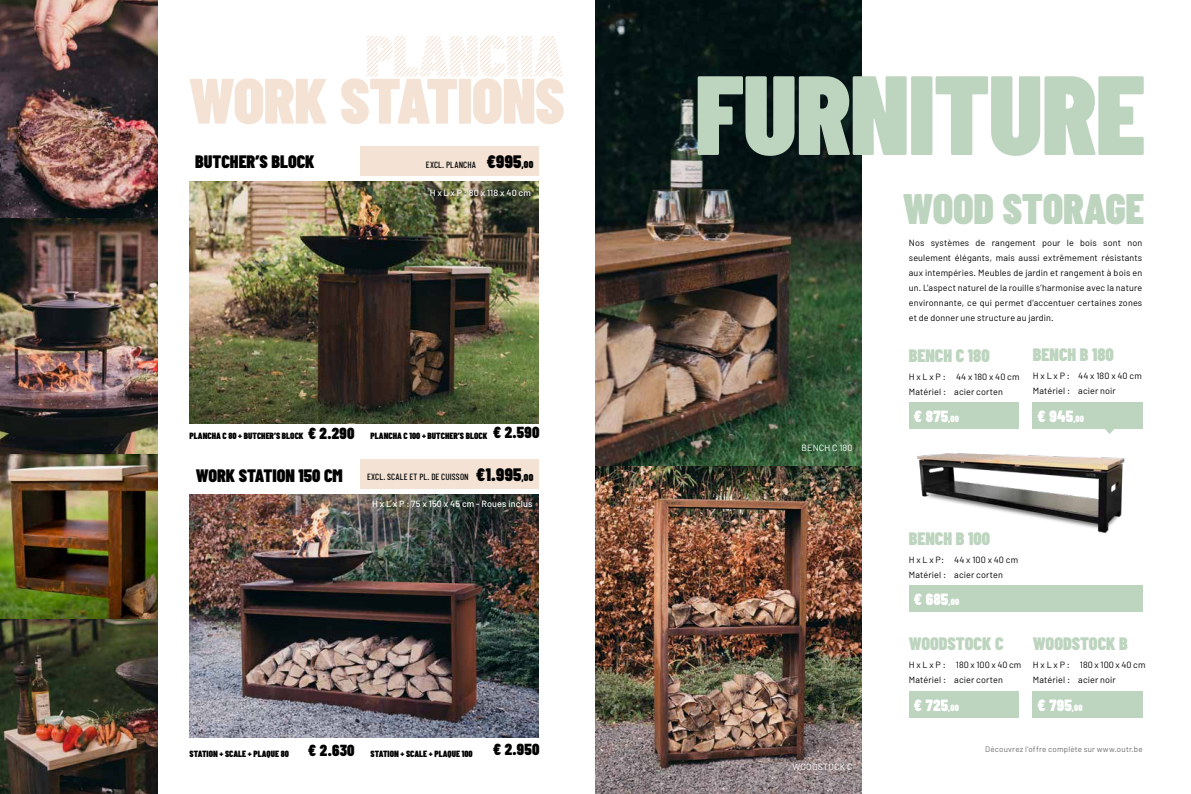
<style>
.page{position:relative;width:1191px;height:794px;background:#fff}
.page>*{position:absolute;margin:0;border:0;box-sizing:border-box;transform-origin:0 0}
.t1{font:900 112.4px "Barlow Condensed";letter-spacing:-.015em;color:#bdd4bf}
.t2{font:900 64px "Barlow Condensed";letter-spacing:-.015em;color:#f4e3d4}
.t3{font:900 42.5px "Barlow Condensed";letter-spacing:-.005em;color:#bdd4bf}
.t4{font:900 18px "Barlow Condensed";color:#bdd4bf}
.t5{font:900 18px "Barlow Condensed";color:#000}
.t6{font:900 16.2px "Barlow Condensed";letter-spacing:.015em;color:#fff}
.t7{font:900 16px "Barlow Condensed";color:#000}
.t8{font:9px/15px "Barlow";letter-spacing:.015em;color:#000}
.t9{font:900 9px "Barlow Condensed";color:#000}
.t10{font:500 9px "Barlow";letter-spacing:.02em;color:#fff}
.t11{font:500 9px "Barlow Condensed";letter-spacing:.015em;color:#000}
.t12{font:9px "Barlow";letter-spacing:.015em;color:#fff}
.t13{font:8px "Barlow";letter-spacing:.025em;color:#6e6e6e}
.s1{font-size:10px}
.s2{font-size:16px}
.s3{font-weight:900;font-size:18px}
.s4{font-weight:900;font-size:10px}
.s5{font-size:9px}
</style>
<div class="page">
<img style="left:189px;top:182px;width:350px;height:241px">
<img style="left:0;top:0;width:158px;height:454px">
<img style="left:0;top:618px;width:158px;height:176px">
<svg style="left:419px;top:35px;width:144px;height:42px"></svg>
<img style="left:189px;top:494px;width:350px;height:244px">
<img style="left:0;top:454px;width:158px;height:164px">
<div style="left:360px;top:146px;width:179px;height:30px;background:#f4e3d4"></div>
<div style="left:360px;top:459px;width:179px;height:30px;background:#f4e3d4"></div>
<div style="left:427px;top:186px;width:106px;height:13px;background:#000;opacity:.75"></div>
<img style="left:917px;top:453px;width:208px;height:80px">
<svg style="left:1105px;top:429px;width:9px;height:5px"></svg>
<div style="left:909px;top:585px;width:233px;height:26px;background:#bdd4bf"></div>
<div style="left:909px;top:691px;width:109px;height:27px;background:#bdd4bf"></div>
<div style="left:909px;top:403px;width:109px;height:26px;background:#bdd4bf"></div>
<div style="left:1032px;top:403px;width:110px;height:26px;background:#bdd4bf"></div>
<div style="left:1032px;top:691px;width:110px;height:27px;background:#bdd4bf"></div>
<img style="left:595px;top:0;width:266px;height:466px">
<img style="left:595px;top:466px;width:266px;height:328px">
<h2 class="t2" style="left:189px;top:61px;width:377px">WORK STATIONS</h2>
<h3 class="t5" style="left:195px;top:151px;width:121px">BUTCHER’S BLOCK</h3>
<h3 class="t5" style="left:487px;top:150px;width:48px">€995<span class="s1">,00</span></h3>
<p class="t11" style="left:426px;top:159px;width:52px">EXCL. PLANCHA</p>
<p class="t10" style="left:430px;top:187px;width:103px">H x L x P : 80 x 118 x 40 cm</p>
<p class="t9" style="left:189px;top:430px;width:166px">PLANCHA C 80 + BUTCHER’S BLOCK <span class="s2">€ 2.290</span></p>
<h3 class="t5" style="left:196px;top:464px;width:148px">WORK STATION 150 CM</h3>
<p class="t9" style="left:370px;top:430px;width:170px">PLANCHA C 100 + BUTCHER’S BLOCK <span class="s2">€ 2.590</span></p>
<p class="t11" style="left:367px;top:471px;width:168px">EXCL. SCALE ET PL. DE CUISSON <span class="s3">€1.995</span><span class="s4">,00</span></p>
<p class="t10" style="left:372px;top:498px;width:162px">H x L x P : 75 x 150 x 45 cm - Roues inclus</p>
<p class="t9" style="left:189px;top:747px;width:285px">STATION + SCALE + PLAQUE 80 <span class="s2">€ 2.630</span> STATION + SCALE + PLAQUE 100</p>
<h3 class="t7" style="left:493px;top:739px;width:48px">€ 2.950</h3>
<h1 class="t1" style="left:694px;top:45px;width:452px">FURNITURE</h1>
<h3 class="t3" style="left:903px;top:183px;width:243px">WOOD STORAGE</h3>
<p class="t8" style="left:909px;top:235px;width:235px;text-align:justify">Nos systèmes de rangement pour le bois sont non seulement élégants, mais aussi extrêmement résistants aux intempéries. Meubles de jardin et rangement à bois en un. L’aspect naturel de la rouille s’harmonise avec la nature environnante, ce qui permet d’accentuer certaines zones et de donner une structure au jardin.</p>
<h3 class="t4" style="left:1033px;top:343px;width:82px">BENCH B 180</h3>
<p class="t8" style="left:1033px;top:368px;width:110px">H x L x P : 44 x 180 x 40 cm<br>Matériel : acier noir</p>
<h3 class="t4" style="left:909px;top:344px;width:82px">BENCH C 180</h3>
<p class="t8" style="left:909px;top:369px;width:112px">H x L x P : 44 x 180 x 40 cm<br>Matériel : acier corten</p>
<p class="t12" style="left:801px;top:442px;width:53px">BENCH C 180</p>
<p class="t12" style="left:792px;top:760px;width:61px">WOODSTOCK C</p>
<h3 class="t6" style="left:914px;top:406px;width:46px">€ 875<span class="s5">,00</span></h3>
<h3 class="t6" style="left:1037px;top:406px;width:48px">€ 945<span class="s5">,00</span></h3>
<h3 class="t4" style="left:909px;top:527px;width:83px">BENCH B 100</h3>
<p class="t8" style="left:909px;top:551px;width:111px">H x L x P: 44 x 100 x 40 cm<br>Matériel : acier corten</p>
<h3 class="t6" style="left:914px;top:589px;width:47px">€ 685<span class="s5">,00</span></h3>
<h3 class="t4" style="left:909px;top:632px;width:96px">WOODSTOCK C</h3>
<p class="t8" style="left:909px;top:657px;width:114px">H x L x P : 180 x 100 x 40 cm<br>Matériel : acier corten</p>
<h3 class="t6" style="left:914px;top:695px;width:47px">€ 725<span class="s5">,00</span></h3>
<h3 class="t4" style="left:1033px;top:632px;width:96px">WOODSTOCK B</h3>
<p class="t8" style="left:1033px;top:657px;width:114px">H x L x P : 180 x 100 x 40 cm<br>Matériel : acier noir</p>
<h3 class="t6" style="left:1037px;top:695px;width:46px">€ 795<span class="s5">,00</span></h3>
<p class="t13" style="left:985px;top:744px;width:159px">Découvrez l’offre complète sur www.outr.be</p>
</div>
